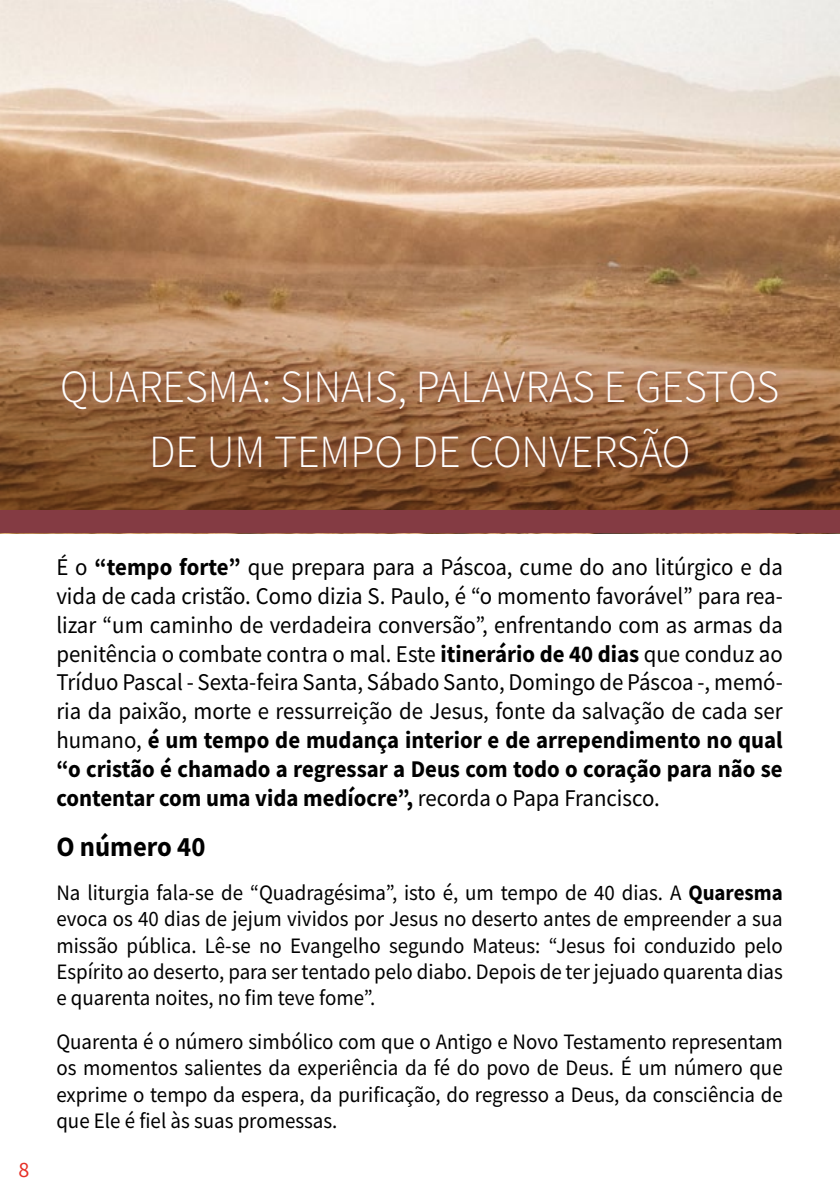
<style>
.page{position:relative;width:840px;height:1191px;background:#fff}
.page>*{position:absolute;margin:0;border:0;box-sizing:border-box;transform-origin:0 0}
.t1{font:300 46px/65.8px "Source Sans Pro";color:#fff;text-align:center;scale:.95 1}
.t2{font:700 28px "Source Sans Pro";color:#000;scale:.95 1}
.t3{font:24px/28.8px "Source Sans Pro";color:#000;text-align:justify;scale:.95 1}
.t4{font:22px/26.4px "Source Sans Pro";color:#000;text-align:justify;scale:.95 1}
.t5{font:22px "Source Sans Pro";color:#e63027}
.s1{font-weight:700}
</style>
<div class="page">
<img style="left:0;top:0;width:839px;height:266px">
<svg style="left:0;top:266px;width:839px;height:244px;background:#a2744e"></svg>
<div style="left:52px;top:361px;width:735px;height:117px;background:#843b43;opacity:.75"></div>
<div style="left:0;top:510px;width:839px;height:23px;background:#843b43"></div>
<h1 class="t1" style="left:60px;top:353px;width:758px">QUARESMA: SINAIS, PALAVRAS E GESTOS<br>DE UM TEMPO DE CONVERSÃO</h1>
<p class="t5" style="left:18px;top:1155px;width:12px">8</p>
<p class="t3" style="left:56px;top:553px;width:766px">É o <span class="s1">“tempo forte”</span> que prepara para a Páscoa, cume do ano litúrgico e da vida de cada cristão. Como dizia S. Paulo, é “o momento favorável” para rea&shy;lizar “um caminho de verdadeira conversão”, enfrentando com as armas da penitência o combate contra o mal. Este <span class="s1">itinerário de 40 dias</span> que conduz ao Tríduo Pascal - Sexta-feira Santa, Sábado Santo, Domingo de Páscoa -, memó&shy;ria da paixão, morte e ressurreição de Jesus, fonte da salvação de cada ser humano, <span class="s1">é um tempo de mudança interior e de arrependimento no qual “o cristão é chamado a regressar a Deus com todo o coração para não se contentar com uma vida medíocre”,</span> recorda o Papa Francisco.</p>
<p class="t2" style="left:56px;top:828px;width:158px">O número 40</p>
<p class="t4" style="left:56px;top:879px;width:765px">Na liturgia fala-se de “Quadragésima”, isto é, um tempo de 40 dias. A <span class="s1">Quaresma </span>evoca os 40 dias de jejum vividos por Jesus no deserto antes de empreender a sua missão pública. Lê-se no Evangelho segundo Mateus: “Jesus foi conduzido pelo Espírito ao deserto, para ser tentado pelo diabo. Depois de ter jejuado quarenta dias e quarenta noites, no fim teve fome”.</p>
<p class="t4" style="left:56px;top:1028px;width:765px">Quarenta é o número simbólico com que o Antigo e Novo Testamento representam os momentos salientes da experiência da fé do povo de Deus. É um número que exprime o tempo da espera, da purificação, do regresso a Deus, da consciência de que Ele é fiel às suas promessas.</p>
</div>
